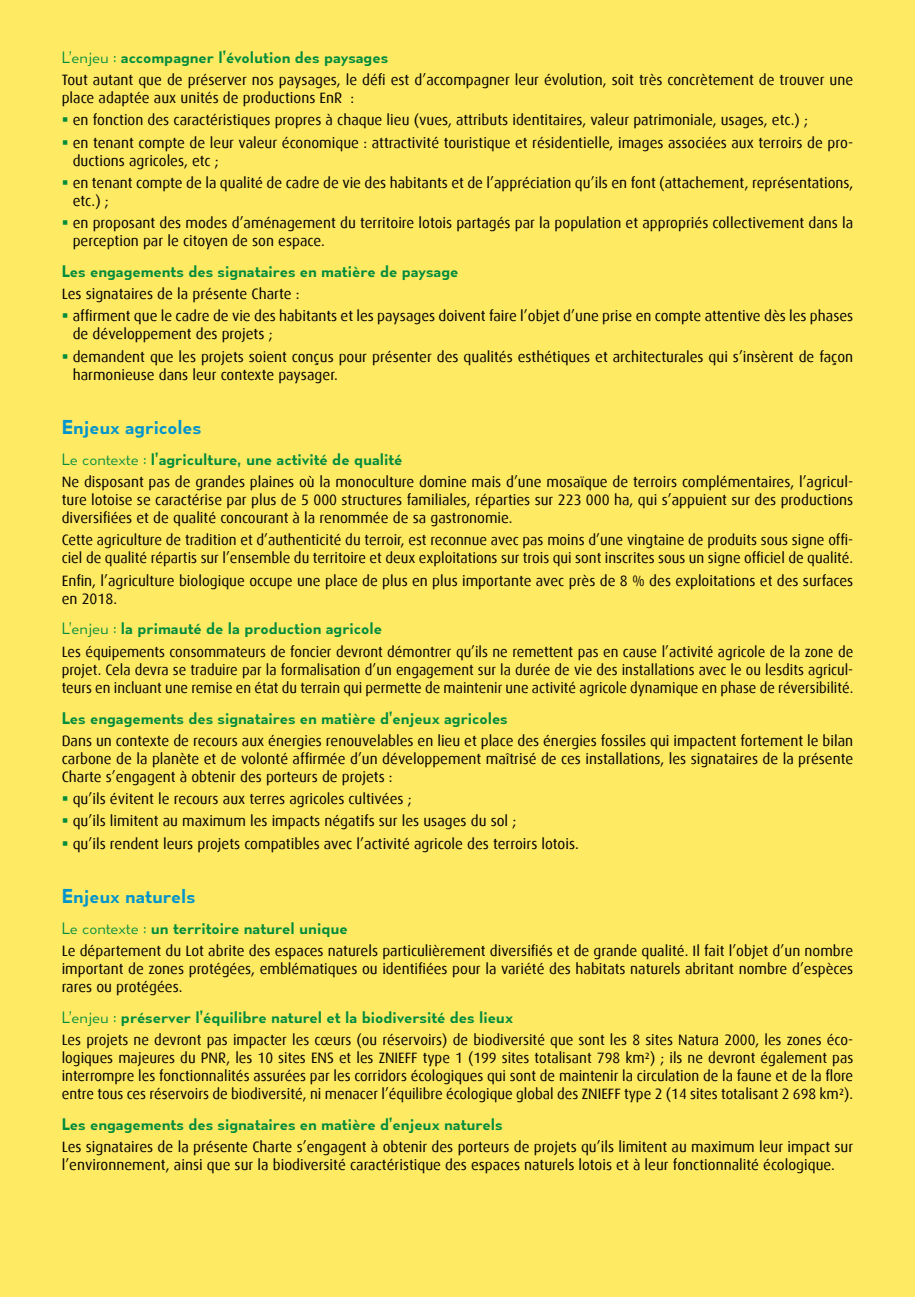
<style>
.page{position:relative;width:915px;height:1297px;background:#fff}
.page>*{position:absolute;margin:0;border:0;box-sizing:border-box;transform-origin:0 0}
.t1{font:18px "Mesmerize Sb";color:#0094cd}
.t2{font:15px/18px "Dax";color:#000}
.t3{font:15px "Mesmerize Sb";color:#008c3c}
.s1{font-family:"Mesmerize Lt"}
.s2{color:#008c3c}
</style>
<div class="page">
<div style="left:0;top:0;width:914px;height:1297px;background:#ffea64"></div>
<p class="t3" style="left:62px;top:48px;width:328px"><span class="s1">L’enjeu :</span> accompagner l’évolution des paysages</p>
<p class="t2" style="left:62px;top:71px;width:792px">Tout autant que de préserver nos paysages, le défi est d’accompagner leur évolution, soit très concrètement de trouver une place adaptée aux unités de productions EnR :</p>
<p class="t2" style="left:62px;top:111px;width:747px"><span class="s2">▪</span> en fonction des caractéristiques propres à chaque lieu (vues, attributs identitaires, valeur patrimoniale, usages, etc.) ;</p>
<p class="t2" style="left:73px;top:134px;width:781px;text-indent:-11px"><span class="s2">▪</span> en tenant compte de leur valeur économique : attractivité touristique et résidentielle, images associées aux terroirs de pro&shy;ductions agricoles, etc ;</p>
<p class="t2" style="left:73px;top:174px;width:781px;text-indent:-11px"><span class="s2">▪</span> en tenant compte de la qualité de cadre de vie des habitants et de l’appréciation qu’ils en font (attachement, représentations, etc.) ;</p>
<p class="t2" style="left:73px;top:214px;width:781px;text-indent:-11px"><span class="s2">▪</span> en proposant des modes d’aménagement du territoire lotois partagés par la population et appropriés collectivement dans la perception par le citoyen de son espace.</p>
<p class="t3" style="left:62px;top:262px;width:398px">Les engagements des signataires en matière de paysage</p>
<p class="t2" style="left:62px;top:285px;width:239px">Les signataires de la présente Charte :</p>
<p class="t2" style="left:73px;top:307px;width:781px;text-indent:-11px"><span class="s2">▪</span> affirment que le cadre de vie des habitants et les paysages doivent faire l’objet d’une prise en compte attentive dès les phases de développement des projets ;</p>
<p class="t2" style="left:73px;top:348px;width:781px;text-indent:-11px"><span class="s2">▪</span> demandent que les projets soient conçus pour présenter des qualités esthétiques et architecturales qui s’insèrent de façon harmonieuse dans leur contexte paysager.</p>
<p class="t1" style="left:62px;top:416px;width:141px">Enjeux agricoles</p>
<p class="t3" style="left:62px;top:450px;width:342px"><span class="s1">Le contexte :</span> l’agriculture, une activité de qualité</p>
<p class="t2" style="left:62px;top:473px;width:792px;text-align:justify">Ne disposant pas de grandes plaines où la monoculture domine mais d’une mosaïque de terroirs complémentaires, l’agricul&shy;ture lotoise se caractérise par plus de 5 000 structures familiales, réparties sur 223 000 ha, qui s’appuient sur des productions diversifiées et de qualité concourant à la renommée de sa gastronomie.</p>
<p class="t2" style="left:62px;top:531px;width:792px">Cette agriculture de tradition et d’authenticité du terroir, est reconnue avec pas moins d’une vingtaine de produits sous signe offi&shy;ciel de qualité répartis sur l’ensemble du territoire et deux exploitations sur trois qui sont inscrites sous un signe officiel de qualité.</p>
<p class="t2" style="left:62px;top:572px;width:792px">Enfin, l’agriculture biologique occupe une place de plus en plus importante avec près de 8 % des exploitations et des surfaces en 2018.</p>
<p class="t3" style="left:62px;top:620px;width:321px"><span class="s1">L’enjeu :</span> la primauté de la production agricole</p>
<p class="t2" style="left:62px;top:643px;width:792px;text-align:justify">Les équipements consommateurs de foncier devront démontrer qu’ils ne remettent pas en cause l’activité agricole de la zone de projet. Cela devra se traduire par la formalisation d’un engagement sur la durée de vie des installations avec le ou lesdits agricul&shy;teurs en incluant une remise en état du terrain qui permette de maintenir une activité agricole dynamique en phase de réversibilité.</p>
<p class="t3" style="left:62px;top:709px;width:447px">Les engagements des signataires en matière d’enjeux agricoles</p>
<p class="t2" style="left:62px;top:732px;width:792px;text-align:justify">Dans un contexte de recours aux énergies renouvelables en lieu et place des énergies fossiles qui impactent fortement le bilan carbone de la planète et de volonté affirmée d’un développement maîtrisé de ces installations, les signataires de la présente Charte s’engagent à obtenir des porteurs de projets :</p>
<p class="t2" style="left:62px;top:790px;width:351px"><span class="s2">▪</span> qu’ils évitent le recours aux terres agricoles cultivées ;</p>
<p class="t2" style="left:62px;top:812px;width:456px"><span class="s2">▪</span> qu’ils limitent au maximum les impacts négatifs sur les usages du sol ;</p>
<p class="t2" style="left:62px;top:834px;width:518px"><span class="s2">▪</span> qu’ils rendent leurs projets compatibles avec l’activité agricole des terroirs lotois.</p>
<p class="t1" style="left:62px;top:885px;width:135px">Enjeux naturels</p>
<p class="t3" style="left:62px;top:919px;width:287px"><span class="s1">Le contexte :</span> un territoire naturel unique</p>
<p class="t2" style="left:62px;top:942px;width:792px;text-align:justify">Le département du Lot abrite des espaces naturels particulièrement diversifiés et de grande qualité. Il fait l’objet d’un nombre important de zones protégées, emblématiques ou identifiées pour la variété des habitats naturels abritant nombre d’espèces rares ou protégées.</p>
<p class="t3" style="left:62px;top:1008px;width:453px"><span class="s1">L’enjeu :</span> préserver l’équilibre naturel et la biodiversité des lieux</p>
<p class="t2" style="left:62px;top:1031px;width:792px;text-align:justify">Les projets ne devront pas impacter les cœurs (ou réservoirs) de biodiversité que sont les 8 sites Natura 2000, les zones éco&shy;logiques majeures du PNR, les 10 sites ENS et les ZNIEFF type 1 (199 sites totalisant 798 km²) ; ils ne devront également pas interrompre les fonctionnalités assurées par les corridors écologiques qui sont de maintenir la circulation de la faune et de la flore entre tous ces réservoirs de biodiversité, ni menacer l’équilibre écologique global des ZNIEFF type 2 (14 sites totalisant 2 698 km²).</p>
<p class="t3" style="left:62px;top:1115px;width:442px">Les engagements des signataires en matière d’enjeux naturels</p>
<p class="t2" style="left:62px;top:1138px;width:792px">Les signataires de la présente Charte s’engagent à obtenir des porteurs de projets qu’ils limitent au maximum leur impact sur l’environnement, ainsi que sur la biodiversité caractéristique des espaces naturels lotois et à leur fonctionnalité écologique.</p>
</div>
